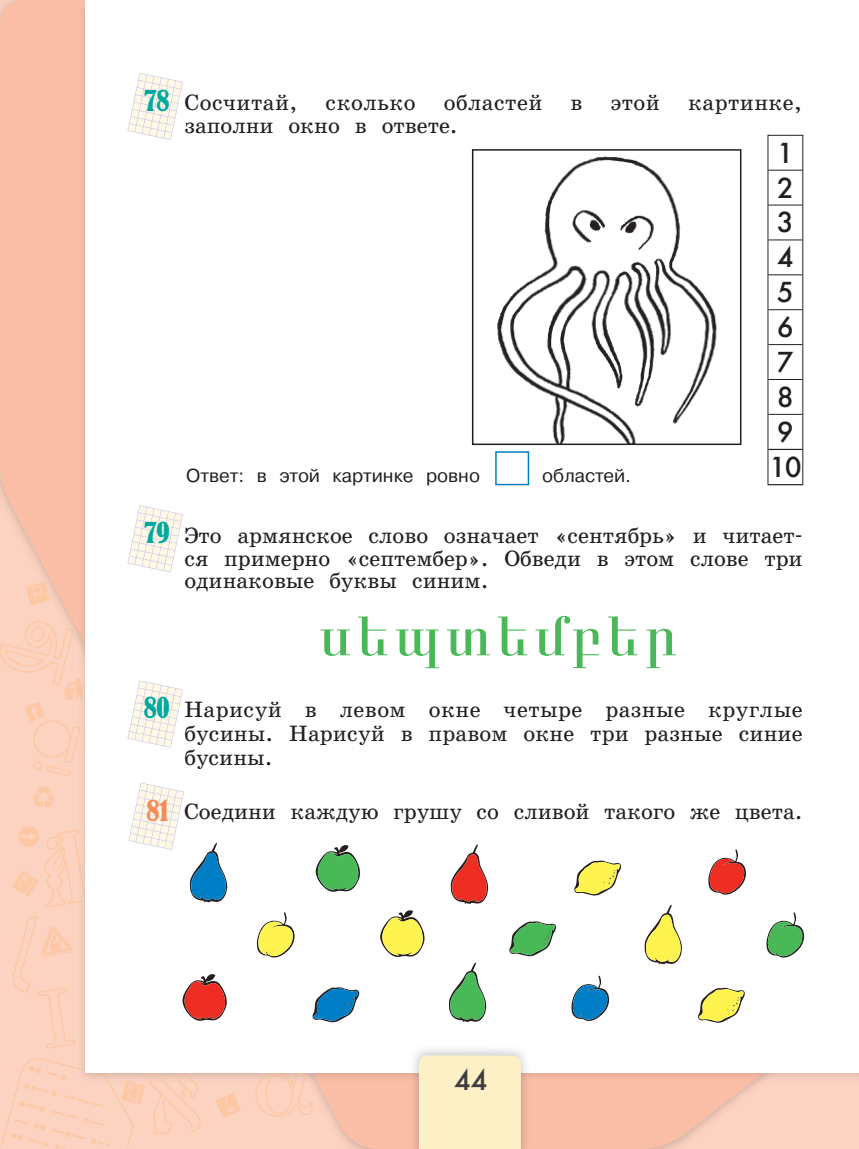
<style>
.page{position:relative;width:859px;height:1149px;background:#fff}
.page>*{position:absolute;margin:0;border:0;box-sizing:border-box;transform-origin:0 0}
.t1{font:28.8px/35px "Futuris C";color:#231f20}
.t2{font:condensed 27px "Bernard";color:#00a99d}
.t3{font:500 27px "Futura";color:#3e3e3f}
.t4{font:condensed 27px "Bernard";color:#f68a58}
.t5{font:22.5px/22.5px "School Book AC";color:#231f20;text-align:justify}
.t6{font:18.75px "Pragmatica Book AC";color:#231f20}
</style>
<div class="page">
<svg style="left:0;top:776px;width:859px;height:372px;background:#fac9b5"></svg>
<img style="left:73px;top:776px;width:1px;height:281px">
<svg style="left:0;top:1057px;width:201px;height:90px;background:#fcd0bc"></svg>
<svg style="left:0;top:0;width:74px;height:776px;background:#fac2ac"></svg>
<img style="left:764px;top:1071px;width:84px;height:13px">
<img style="left:848px;top:1071px;width:11px;height:13px">
<img style="left:537px;top:1071px;width:227px;height:13px">
<img style="left:74px;top:907px;width:237px;height:177px">
<img style="left:125px;top:1081px;width:17px;height:3px">
<img style="left:74px;top:1066px;width:37px;height:18px">
<img style="left:74px;top:645px;width:11px;height:181px">
<img style="left:74px;top:678px;width:9px;height:22px">
<svg style="left:13px;top:826px;width:72px;height:81px;background:#fbcfb9"></svg>
<img style="left:257px;top:1071px;width:49px;height:13px">
<img style="left:149px;top:1071px;width:48px;height:13px">
<svg style="left:13px;top:915px;width:62px;height:133px;background:#fcd0bc"></svg>
<img style="left:74px;top:726px;width:6px;height:25px">
<img style="left:311px;top:1071px;width:98px;height:13px">
<div style="left:85px;top:0;width:774px;height:1071px;background:#fff"></div>
<hr style="left:534px;top:1084px;width:3px;height:64px;background:#fabda6">
<svg style="left:534px;top:1071px;width:3px;height:13px"></svg>
<img style="left:409px;top:1049px;width:125px;height:99px">
<div style="left:419px;top:1054px;width:102px;height:94px;background:#fef0c6"></div>
<svg style="left:128px;top:73px;width:54px;height:66px"></svg>
<svg style="left:128px;top:505px;width:54px;height:66px"></svg>
<svg style="left:128px;top:680px;width:54px;height:67px"></svg>
<svg style="left:129px;top:783px;width:55px;height:66px"></svg>
<svg style="left:321px;top:615px;width:355px;height:53px"></svg>
<div style="left:495px;top:451px;width:34px;height:34px;border:2px solid #007ec5"></div>
<hr style="left:768px;top:170px;width:34px;height:1px;background:#231f20">
<hr style="left:768px;top:204px;width:34px;height:1px;background:#231f20">
<hr style="left:768px;top:239px;width:34px;height:1px;background:#231f20">
<hr style="left:768px;top:274px;width:34px;height:1px;background:#231f20">
<hr style="left:768px;top:309px;width:34px;height:1px;background:#231f20">
<hr style="left:768px;top:344px;width:34px;height:1px;background:#231f20">
<hr style="left:768px;top:379px;width:34px;height:1px;background:#231f20">
<hr style="left:768px;top:414px;width:34px;height:1px;background:#231f20">
<hr style="left:768px;top:448px;width:34px;height:2px;background:#231f20">
<hr style="left:767px;top:484px;width:36px;height:1px;background:#231f20">
<img style="left:497px;top:156px;width:220px;height:286px">
<div style="left:472px;top:149px;width:269px;height:296px;border:2px solid #231f20"></div>
<svg style="left:766px;top:912px;width:38px;height:45px"></svg>
<svg style="left:316px;top:845px;width:44px;height:46px"></svg>
<svg style="left:574px;top:860px;width:47px;height:35px"></svg>
<svg style="left:190px;top:842px;width:37px;height:60px"></svg>
<svg style="left:571px;top:975px;width:38px;height:45px"></svg>
<svg style="left:708px;top:849px;width:38px;height:45px"></svg>
<svg style="left:451px;top:844px;width:37px;height:59px"></svg>
<svg style="left:312px;top:987px;width:47px;height:34px"></svg>
<svg style="left:182px;top:974px;width:45px;height:46px"></svg>
<svg style="left:380px;top:910px;width:44px;height:46px"></svg>
<svg style="left:257px;top:912px;width:38px;height:45px"></svg>
<svg style="left:509px;top:921px;width:47px;height:34px"></svg>
<svg style="left:449px;top:962px;width:37px;height:59px"></svg>
<svg style="left:645px;top:904px;width:37px;height:60px"></svg>
<svg style="left:698px;top:987px;width:47px;height:35px"></svg>
<p class="t2" style="left:144px;top:86px;width:27px">78</p>
<p class="t2" style="left:144px;top:518px;width:27px">79</p>
<p class="t5" style="left:184px;top:93px;width:114px">Со счи тай,</p>
<p class="t5" style="left:326px;top:93px;width:92px">сколь ко</p>
<p class="t5" style="left:444px;top:93px;width:100px">об ла с тей</p>
<p class="t5" style="left:571px;top:93px;width:13px">в</p>
<p class="t5" style="left:611px;top:93px;width:51px">этой</p>
<p class="t5" style="left:688px;top:93px;width:116px">кар тин ке,</p>
<p class="t5" style="left:184px;top:116px;width:275px">заполни окно в ответе.</p>
<p class="t6" style="left:186px;top:469px;width:295px">Ответ: в этой картинке ровно</p>
<p class="t6" style="left:542px;top:469px;width:90px">областей.</p>
<p class="t1" style="left:769px;top:138px;width:34px">1<br>2<br>3<br>4<br>5<br>6<br>7<br>8<br>9<br>10</p>
<p class="t5" style="left:184px;top:525px;width:620px">Это ар мян ское сло во оз на ча ет «сен тябрь» и чи та ет - ся при мер но «сеп тем бер». Об ве ди в этом сло ве три оди на ко вые бук вы синим.</p>
<p class="t2" style="left:144px;top:693px;width:27px">80</p>
<p class="t4" style="left:146px;top:795px;width:24px">81</p>
<p class="t5" style="left:184px;top:698px;width:620px;line-height:24px">Нарисуй в левом окне четыре разные круглые бусины. Нарисуй в правом окне три разные синие бусины.</p>
<p class="t5" style="left:184px;top:801px;width:620px">Соедини каждую грушу со сливой такого же цвета.</p>
<p class="t3" style="left:454px;top:1064px;width:35px">44</p>
</div>
